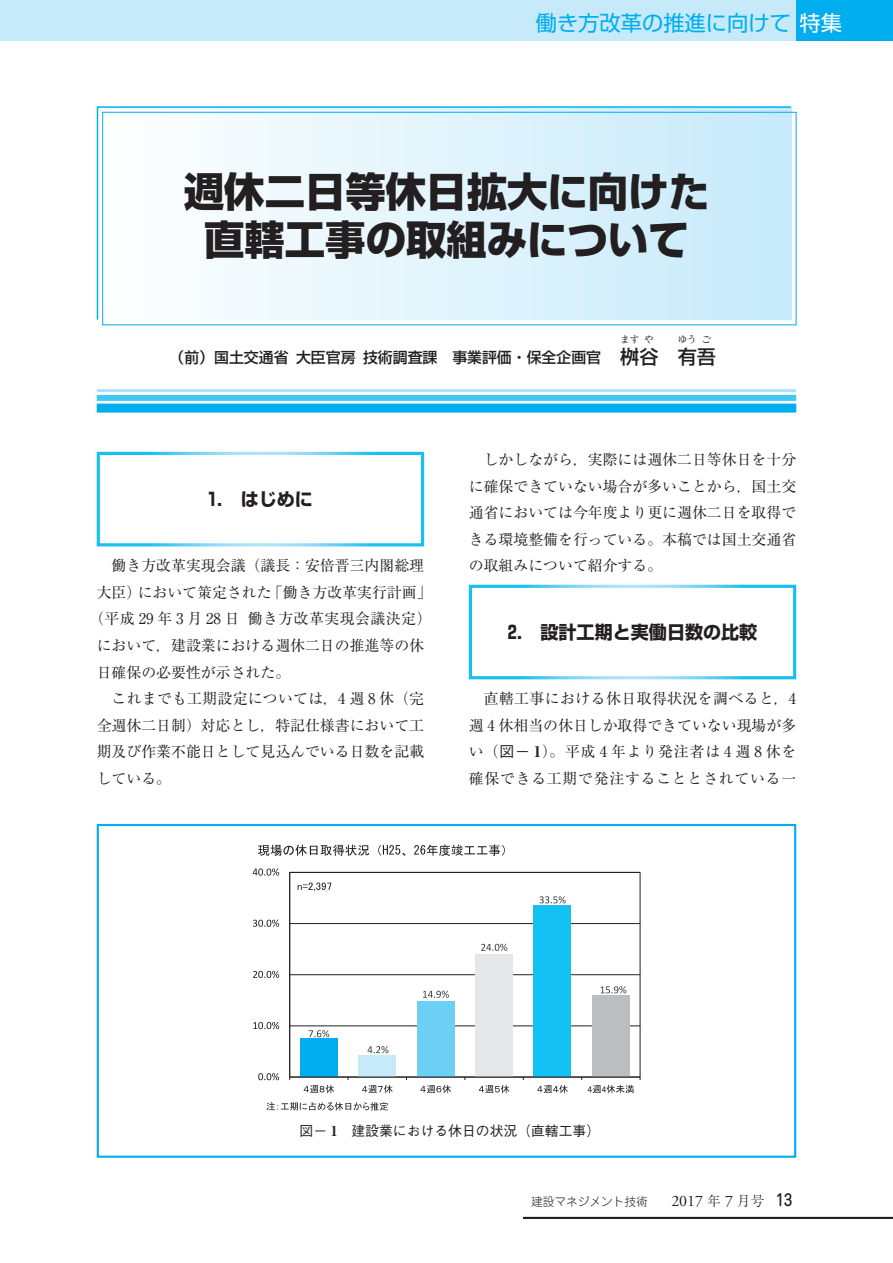
<style>
.page{position:relative;width:893px;height:1263px;background:#fff}
.page>*{position:absolute;margin:0;border:0;box-sizing:border-box;transform-origin:0 0}
.特集_タイトル{font:800 40.35px "Shin Go Pr 6 N";color:#231f20}
.特集_柱{font:21.3px "Shin Go Pr 6 N";color:#00aeef}
.タイトル_名前{font:500 19.2px "Shin Go Pr 6 N";color:#231f20}
.t1{font:700 18px "Shin Go Pr 6 N";color:#231f20}
.ノンブル{font:500 15.9px "Jun 34 Pro";color:#231f20}
.本文_14Q{font:14.85px/26.5px "Ryumin Pr 6 N";color:#231f20;text-align:justify}
.タイトル_名前-2{font:500 14.85px "Shin Go Pr 6 N";color:#231f20}
.本文_14Q-2{font:14.85px "Ryumin Pr 6 N";letter-spacing:.03em;color:#231f20}
.キャプション{font:500 13.8px "Gothic BBB Pr 6 N";color:#231f20}
.t2{font:300 11.7px "Jun 101 Pro";color:#231f20}
.タイトル_名前-3{font:9.6px "Ryumin Pr 6 N";color:#231f20}
.s1{color:#fff}
.s2{font-size:19.2px}
.s3{font-family:"Gothic BBB Pr 6 N";font-weight:500}
.s4{font-weight:800}
.s5{font-family:"Ryumin Pr 6 N";font-weight:800}
.s6{font-family:"Adobe Garamond Pro";font-weight:400;font-size:15.9px}
.s7{font-family:"Ryumin Pr 6 N";font-size:13.8px}
</style>
<div class="page">
<div style="left:795px;top:0;width:98px;height:40px;background:#00aeef"></div>
<div style="left:0;top:0;width:795px;height:40px;background:#c6eafa"></div>
<div style="left:97px;top:404px;width:699px;height:9px;background:#00aeef"></div>
<div style="left:97px;top:395px;width:699px;height:6px;background:#40c7f4"></div>
<hr style="left:97px;top:389px;width:699px;height:3px;background:#aae0f9">
<svg style="left:97px;top:106px;width:695px;height:215px"></svg>
<div style="left:103px;top:112px;width:693px;height:213px;border:1px solid #00aeef"></div>
<div style="left:97px;top:452px;width:327px;height:94px;border:3px solid #fff"></div>
<div style="left:469px;top:585px;width:327px;height:94px;border:3px solid #fff"></div>
<div style="left:97px;top:824px;width:699px;height:334px;border:2px solid #00aeef"></div>
<svg style="left:267px;top:1102px;width:121px;height:8px"></svg>
<svg style="left:258px;top:845px;width:111px;height:11px"></svg>
<svg style="left:378px;top:845px;width:28px;height:11px"></svg>
<svg style="left:414px;top:844px;width:91px;height:12px"></svg>
<hr style="left:290px;top:1025px;width:350px;height:1px;background:#231f20">
<hr style="left:290px;top:974px;width:350px;height:1px;background:#231f20">
<hr style="left:290px;top:923px;width:350px;height:1px;background:#231f20">
<div style="left:289px;top:872px;width:351px;height:205px;border:1px solid #231f20"></div>
<div style="left:300px;top:1038px;width:38px;height:39px;background:#00aeef"></div>
<div style="left:358px;top:1056px;width:38px;height:21px;background:#c6eafa"></div>
<div style="left:417px;top:1001px;width:38px;height:76px;background:#6bcff6"></div>
<div style="left:475px;top:954px;width:38px;height:123px;background:#e6e7e9"></div>
<div style="left:534px;top:906px;width:37px;height:171px;background:#15c0f2"></div>
<div style="left:592px;top:996px;width:38px;height:81px;background:#bcbdc0"></div>
<hr style="left:289px;top:872px;width:1px;height:205px;background:#231f20">
<hr style="left:290px;top:1077px;width:350px;height:1px;background:#231f20">
<svg style="left:309px;top:1030px;width:20px;height:7px"></svg>
<svg style="left:367px;top:1046px;width:21px;height:7px"></svg>
<svg style="left:423px;top:990px;width:26px;height:8px"></svg>
<svg style="left:481px;top:944px;width:26px;height:7px"></svg>
<svg style="left:539px;top:896px;width:27px;height:7px"></svg>
<svg style="left:601px;top:986px;width:25px;height:7px"></svg>
<svg style="left:258px;top:1073px;width:21px;height:7px"></svg>
<svg style="left:253px;top:1022px;width:26px;height:7px"></svg>
<svg style="left:253px;top:971px;width:26px;height:7px"></svg>
<svg style="left:253px;top:919px;width:26px;height:8px"></svg>
<svg style="left:253px;top:868px;width:26px;height:8px"></svg>
<svg style="left:304px;top:1085px;width:30px;height:8px"></svg>
<svg style="left:362px;top:1085px;width:31px;height:8px"></svg>
<svg style="left:420px;top:1085px;width:31px;height:8px"></svg>
<svg style="left:479px;top:1085px;width:30px;height:8px"></svg>
<svg style="left:537px;top:1085px;width:31px;height:8px"></svg>
<svg style="left:588px;top:1085px;width:46px;height:8px"></svg>
<svg style="left:298px;top:882px;width:33px;height:9px"></svg>
<hr style="left:523px;top:1217px;width:370px;height:2px;background:#231f20">
<p class="特集_柱" style="left:536px;top:6px;width:308px">働き方改革の推進に向けて<span class="s1">特集</span></p>
<p class="特集_タイトル" style="left:184px;top:159px;width:527px">週休二日等休日拡大に向けた</p>
<p class="特集_タイトル" style="left:204px;top:208px;width:486px">直轄工事の取組みについて</p>
<p class="タイトル_名前-3" style="left:620px;top:332px;width:21px">ます</p>
<p class="タイトル_名前-3" style="left:644px;top:332px;width:11px">や</p>
<p class="タイトル_名前-3" style="left:678px;top:332px;width:21px">ゆう</p>
<p class="タイトル_名前-3" style="left:702px;top:332px;width:11px">ご</p>
<p class="タイトル_名前" style="left:639px;top:341px;width:21px">谷</p>
<p class="タイトル_名前-2" style="left:170px;top:345px;width:471px">（前）国土交通省 大臣官房 技術調査課　事業評価・保全企画官 <span class="s2">桝</span></p>
<p class="タイトル_名前" style="left:678px;top:341px;width:40px">有吾</p>
<p class="t1" style="left:208px;top:485px;width:107px">1.　はじめに</p>
<p class="本文_14Q" style="left:112px;top:552px;width:314px">働き方改革実現会議（議長：安倍晋三内閣総理</p>
<p class="本文_14Q" style="left:97px;top:578px;width:336px">大臣）において策定された「働き方改革実行計画」</p>
<p class="本文_14Q-2" style="left:89px;top:607px;width:344px">（平成 29 年 3 月 28 日 働き方改革実現会議決定）</p>
<p class="本文_14Q" style="left:97px;top:631px;width:329px">において，建設業における週休二日の推進等の休</p>
<p class="本文_14Q" style="left:97px;top:658px;width:195px">日確保の必要性が示された。</p>
<p class="本文_14Q" style="left:97px;top:684px;width:329px;text-indent:15px">これまでも工期設定については，4 週 8 休（完全週休二日制）対応とし，特記仕様書において工期及び作業不能日として見込んでいる日数を記載している。</p>
<p class="本文_14Q" style="left:469px;top:445px;width:329px;text-indent:15px">しかしながら，実際には週休二日等休日を十分に確保できていない場合が多いことから，国土交通省においては今年度より更に週休二日を取得できる環境整備を行っている。本稿では国土交通省の取組みについて紹介する。</p>
<p class="t1" style="left:508px;top:618px;width:251px">2.　設計工期と実働日数の比較</p>
<p class="本文_14Q" style="left:469px;top:684px;width:329px;text-indent:15px">直轄工事における休日取得状況を調べると，4週 4 休相当の休日しか取得できていない現場が多い（<span class="s3">図－</span> <span class="s4">1</span>）。平成 4 年より発注者は 4 週 8 休を確保できる工期で発注することとされている一</p>
<p class="キャプション" style="left:300px;top:1119px;width:302px">図－ <span class="s5">1</span>　建設業における休日の状況（直轄工事）</p>
<p class="t2" style="left:531px;top:1192px;width:235px">建設マネジメント技術　　<span class="s6">2017</span> <span class="s7">年</span> <span class="s6">7</span> <span class="s7">月号</span></p>
<p class="ノンブル" style="left:776px;top:1188px;width:17px">13</p>
</div>
